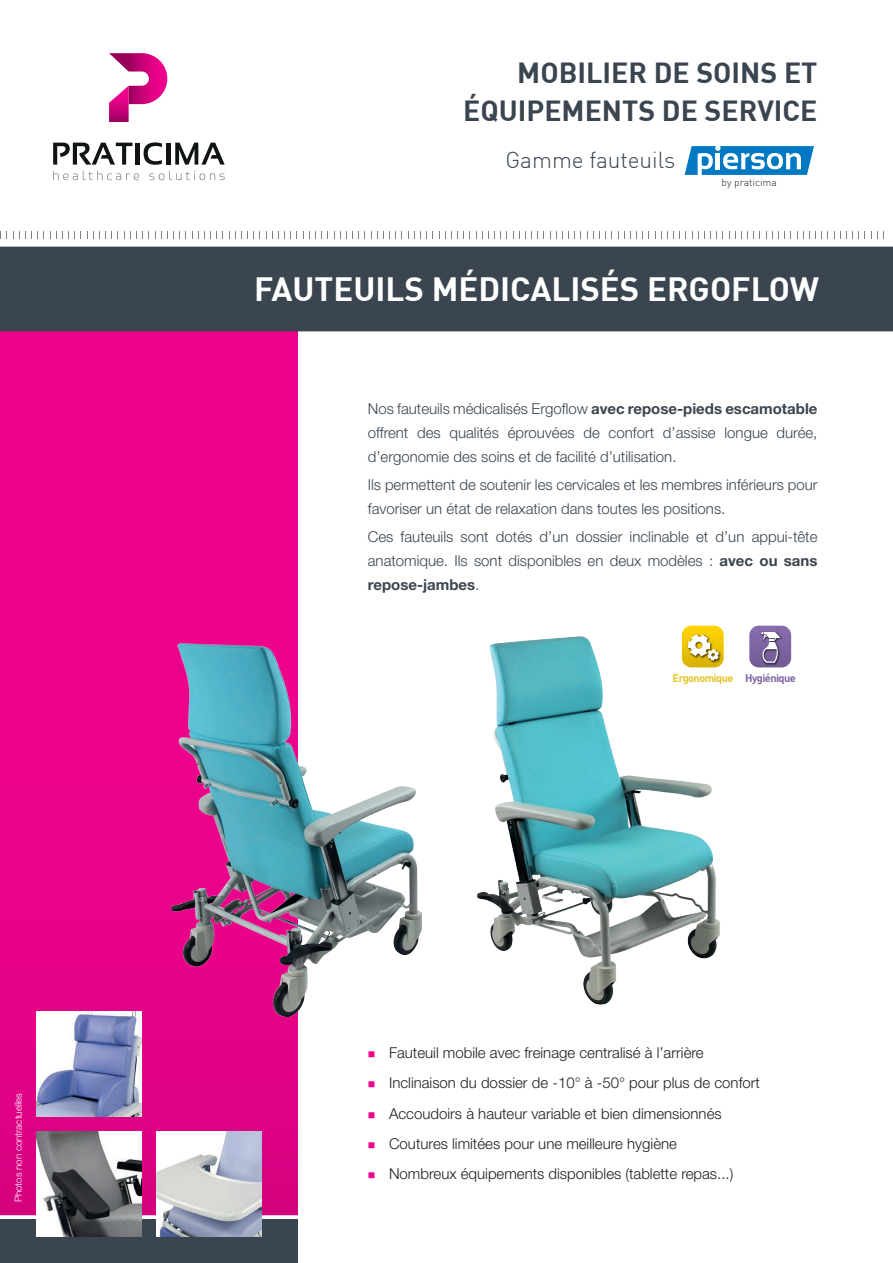
<style>
.page{position:relative;width:893px;height:1263px;background:#fff}
.page>*{position:absolute;margin:0;border:0;box-sizing:border-box;transform-origin:0 0}
.t1{font:700 33px "DIN";color:#fff}
.t2{font:700 28.5px "DIN";color:#3a4550}
.t3{font:300 22.65px "DIN";color:#3a4550}
.t4{font:300 15px/24px "Helvetica Neue LT Std";color:#3a4550;text-align:justify}
.t5{font:300 15px "Helvetica Neue LT Std";color:#231f20}
.t6{font:700 10.95px "DIN";letter-spacing:-.05em;color:#e5c424}
.t7{font:300 10.2px "DIN";color:#24282b}
.t8{font:300 9.75px "Helvetica Neue LT Std";color:#fff}
.s1{font-weight:700}
.s2{color:#7d64a2}
</style>
<div class="page">
<svg style="left:0;top:331px;width:297px;height:884px;background:#e9028a"></svg>
<div style="left:0;top:247px;width:893px;height:84px;background:#3a4550"></div>
<div style="left:0;top:1217px;width:297px;height:46px;background:#3a4550"></div>
<svg style="left:0;top:1215px;width:298px;height:4px"></svg>
<svg style="left:871px;top:231px;width:13px;height:8px"></svg>
<svg style="left:834px;top:231px;width:31px;height:8px"></svg>
<svg style="left:797px;top:231px;width:31px;height:8px"></svg>
<svg style="left:766px;top:231px;width:25px;height:8px"></svg>
<svg style="left:729px;top:231px;width:25px;height:8px"></svg>
<svg style="left:692px;top:231px;width:25px;height:8px"></svg>
<svg style="left:655px;top:231px;width:25px;height:8px"></svg>
<svg style="left:618px;top:231px;width:31px;height:8px"></svg>
<svg style="left:587px;top:231px;width:25px;height:8px"></svg>
<svg style="left:550px;top:231px;width:25px;height:8px"></svg>
<svg style="left:513px;top:231px;width:25px;height:8px"></svg>
<svg style="left:476px;top:231px;width:25px;height:8px"></svg>
<svg style="left:439px;top:231px;width:31px;height:8px"></svg>
<svg style="left:408px;top:231px;width:25px;height:8px"></svg>
<svg style="left:371px;top:231px;width:25px;height:8px"></svg>
<svg style="left:334px;top:231px;width:25px;height:8px"></svg>
<svg style="left:303px;top:231px;width:19px;height:8px"></svg>
<svg style="left:266px;top:231px;width:25px;height:8px"></svg>
<svg style="left:229px;top:231px;width:25px;height:8px"></svg>
<svg style="left:192px;top:231px;width:25px;height:8px"></svg>
<svg style="left:155px;top:231px;width:31px;height:8px"></svg>
<svg style="left:124px;top:231px;width:25px;height:8px"></svg>
<svg style="left:87px;top:231px;width:25px;height:8px"></svg>
<svg style="left:50px;top:231px;width:25px;height:8px"></svg>
<svg style="left:13px;top:231px;width:25px;height:8px"></svg>
<svg style="left:53px;top:143px;width:79px;height:22px"></svg>
<hr style="left:135px;top:143px;width:4px;height:22px;background:#101415">
<svg style="left:144px;top:142px;width:18px;height:23px"></svg>
<hr style="left:166px;top:143px;width:4px;height:22px;background:#101415">
<svg style="left:175px;top:143px;width:50px;height:22px"></svg>
<svg style="left:53px;top:171px;width:86px;height:9px"></svg>
<svg style="left:149px;top:171px;width:76px;height:9px"></svg>
<svg style="left:109px;top:53px;width:58px;height:69px"></svg>
<svg style="left:685px;top:146px;width:129px;height:29px"></svg>
<svg style="left:749px;top:626px;width:42px;height:41px;background:#8d79aa"></svg>
<img style="left:477px;top:625px;width:247px;height:380px">
<img style="left:171px;top:643px;width:250px;height:374px">
<img style="left:156px;top:1132px;width:105px;height:104px">
<img style="left:37px;top:1012px;width:104px;height:105px">
<img style="left:37px;top:1132px;width:104px;height:104px">
<p class="t8" style="left:12px;top:1202px;width:111px;rotate:-90deg">Photos non contractuelles</p>
<p class="t2" style="left:517px;top:54px;width:302px">MOBILIER DE SOINS ET</p>
<p class="t2" style="left:463px;top:92px;width:356px">ÉQUIPEMENTS DE SERVICE</p>
<p class="t3" style="left:505px;top:145px;width:172px">Gamme fauteuils</p>
<p class="t7" style="left:722px;top:176px;width:57px">by praticima</p>
<p class="t1" style="left:254px;top:268px;width:566px">FAUTEUILS MÉDICALISÉS ERGOFLOW</p>
<p class="t4" style="left:368px;top:396px;width:451px">Nos fauteuils médicalisés Ergoflow <span class="s1">avec repose-pieds escamotable </span>offrent des qualités éprouvées de confort d’assise longue durée, d’ergonomie des soins et de facilité d’utilisation.</p>
<p class="t4" style="left:368px;top:472px;width:451px">Ils permettent de soutenir les cervicales et les membres inférieurs pour favoriser un état de relaxation dans toutes les positions.</p>
<p class="t4" style="left:368px;top:524px;width:451px">Ces fauteuils sont dotés d’un dossier inclinable et d’un appui-tête anatomique. Ils sont disponibles en deux modèles : <span class="s1">avec ou sans repose-jambes</span>.</p>
<p class="t6" style="left:673px;top:671px;width:125px">Ergonomique <span class="s2">Hygiénique</span></p>
<p class="t5" style="left:389px;top:1043px;width:316px">Fauteuil mobile avec freinage centralisé à l’arrière</p>
<p class="t5" style="left:389px;top:1074px;width:372px">Inclinaison du dossier de -10° à -50° pour plus de confort</p>
<p class="t5" style="left:389px;top:1104px;width:334px">Accoudoirs à hauteur variable et bien dimensionnés</p>
<p class="t5" style="left:389px;top:1134px;width:289px">Coutures limitées pour une meilleure hygiène</p>
<p class="t5" style="left:389px;top:1165px;width:346px">Nombreux équipements disponibles (tablette repas...)</p>
</div>
